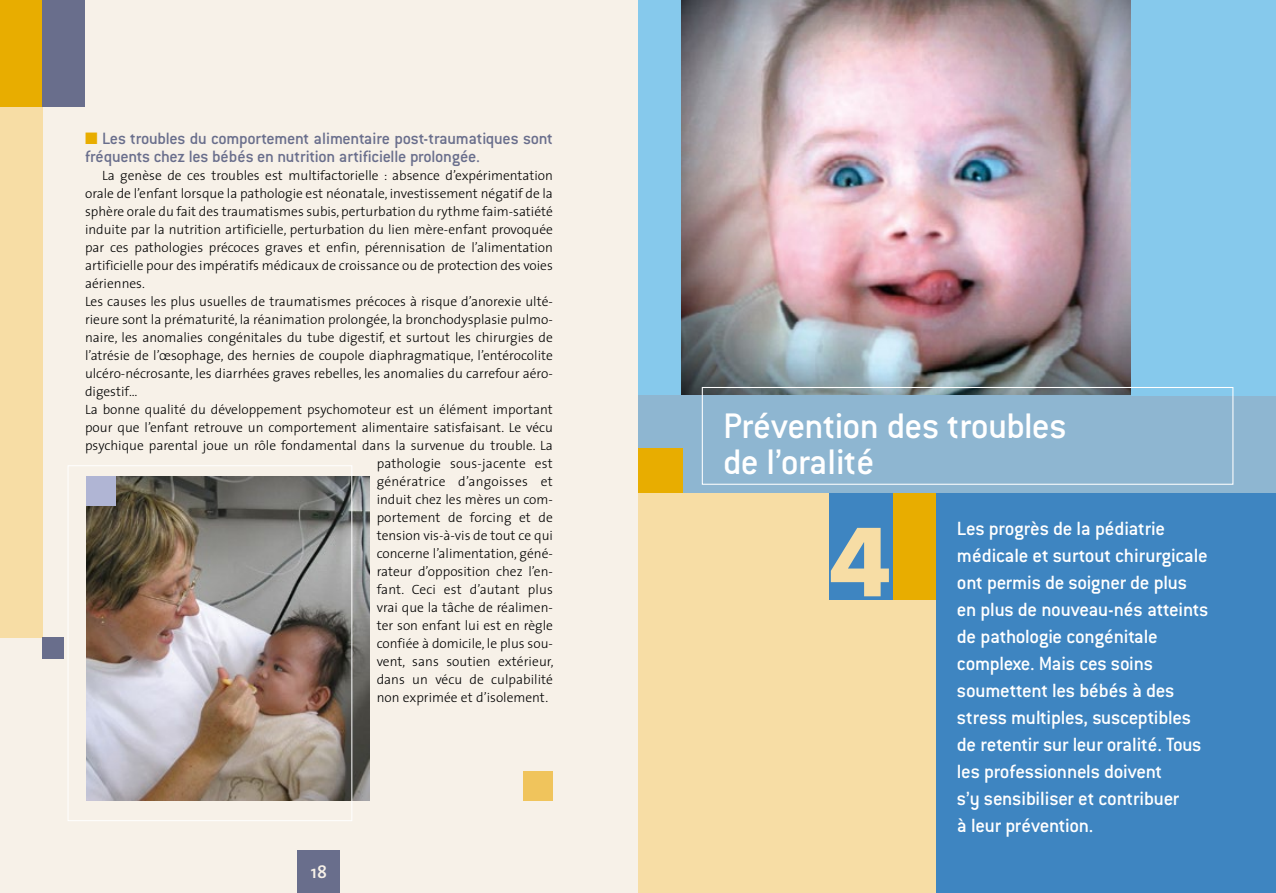
<style>
.page{position:relative;width:1276px;height:893px;background:#fff}
.page>*{position:absolute;margin:0;border:0;box-sizing:border-box;transform-origin:0 0}
.t1{font:700 90.75px "Futura";color:#f7dda5}
.t2{font:500 39px/36px "Conduit ITC";letter-spacing:-.015em;color:#fff}
.t3{font:500 21px/27px "Conduit ITC";letter-spacing:-.015em;color:#fff}
.t4{font:500 18px/18px "Conduit ITC";letter-spacing:-.015em;color:#696e8c}
.t5{font:600 18px "The Sans";color:#f7f1e8}
.t6{font:300 13.5px "The Sans";color:#000}
.t7{font:300 13.5px "The Sans";letter-spacing:.02em;color:#000}
.s1{color:#e8ad00}
</style>
<div class="page">
<div style="left:0;top:0;width:638px;height:893px;background:#f7f1e8"></div>
<div style="left:0;top:0;width:43px;height:638px;background:#f7dda5"></div>
<div style="left:0;top:0;width:43px;height:106px;background:#e8ad00"></div>
<div style="left:43px;top:638px;width:21px;height:21px;background:#696e8c"></div>
<div style="left:43px;top:0;width:42px;height:106px;background:#696e8c"></div>
<div style="left:298px;top:850px;width:42px;height:43px;background:#696e8c"></div>
<div style="left:935px;top:493px;width:341px;height:400px;background:#3e85c1"></div>
<img style="left:680px;top:0;width:451px;height:395px">
<div style="left:638px;top:0;width:42px;height:395px;background:#86c9ec"></div>
<div style="left:638px;top:493px;width:297px;height:400px;background:#f7dda5"></div>
<div style="left:638px;top:395px;width:638px;height:98px;background:#8eb6d1"></div>
<div style="left:638px;top:449px;width:44px;height:44px;background:#e8ad00"></div>
<div style="left:829px;top:493px;width:64px;height:107px;background:#3e85c1"></div>
<div style="left:893px;top:493px;width:42px;height:107px;background:#e8ad00"></div>
<div style="left:1131px;top:0;width:145px;height:395px;background:#86c9ec"></div>
<div style="left:702px;top:387px;width:531px;height:98px;border:1px solid #fff"></div>
<div style="left:523px;top:771px;width:29px;height:29px;background:#f0c45c"></div>
<img style="left:86px;top:476px;width:283px;height:324px">
<div style="left:86px;top:476px;width:30px;height:30px;background:#b0b5d4"></div>
<div style="left:68px;top:465px;width:284px;height:356px;border:1px solid #fff"></div>
<h3 class="t4" style="left:85px;top:129px;width:469px"><span class="s1">■</span> Les troubles du comportement alimentaire post-traumatiques sont fréquents chez les bébés en nutrition artificielle prolongée.</h3>
<p class="t6" style="left:102px;top:164px;width:452px">La genèse de ces troubles est multifactorielle : absence d’expérimentation</p>
<p class="t6" style="left:85px;top:182px;width:469px">orale de l’enfant lorsque la pathologie est néonatale, investissement négatif de la</p>
<p class="t6" style="left:85px;top:200px;width:469px">sphère orale du fait des traumatismes subis, perturbation du rythme faim-satiété</p>
<p class="t6" style="left:85px;top:218px;width:469px">induite par la nutrition artificielle, perturbation du lien mère-enfant provoquée</p>
<p class="t6" style="left:85px;top:236px;width:469px">par ces pathologies précoces graves et enfin, pérennisation de l’alimentation</p>
<p class="t6" style="left:85px;top:254px;width:469px">artificielle pour des impératifs médicaux de croissance ou de protection des voies</p>
<p class="t6" style="left:85px;top:272px;width:61px">aériennes.</p>
<p class="t6" style="left:85px;top:290px;width:469px">Les causes les plus usuelles de traumatismes précoces à risque d’anorexie ulté-</p>
<p class="t6" style="left:85px;top:308px;width:469px">rieure sont la prématurité, la réanimation prolongée, la bronchodysplasie pulmo-</p>
<p class="t6" style="left:85px;top:326px;width:469px">naire, les anomalies congénitales du tube digestif, et surtout les chirurgies de</p>
<p class="t6" style="left:85px;top:344px;width:469px">l’atrésie de l’œsophage, des hernies de coupole diaphragmatique, l’entérocolite</p>
<p class="t6" style="left:85px;top:362px;width:469px">ulcéro-nécrosante, les diarrhées graves rebelles, les anomalies du carrefour aéro-</p>
<p class="t6" style="left:85px;top:380px;width:54px">digestif…</p>
<p class="t6" style="left:85px;top:398px;width:469px">La bonne qualité du développement psychomoteur est un élément important</p>
<p class="t6" style="left:85px;top:416px;width:469px">pour que l’enfant retrouve un comportement alimentaire satisfaisant. Le vécu</p>
<p class="t6" style="left:85px;top:434px;width:469px">psychique parental joue un rôle fondamental dans la survenue du trouble. La</p>
<p class="t6" style="left:377px;top:452px;width:178px">pathologie sous-jacente est</p>
<p class="t7" style="left:377px;top:470px;width:177px">génératrice d’angoisses et</p>
<p class="t6" style="left:377px;top:488px;width:178px">induit chez les mères un com-</p>
<p class="t6" style="left:377px;top:506px;width:178px">portement de forcing et de</p>
<p class="t6" style="left:377px;top:524px;width:178px">tension vis-à-vis de tout ce qui</p>
<p class="t6" style="left:377px;top:542px;width:178px">concerne l’alimentation, géné-</p>
<p class="t6" style="left:377px;top:560px;width:178px">rateur d’opposition chez l’en-</p>
<p class="t6" style="left:377px;top:578px;width:178px">fant. Ceci est d’autant plus</p>
<p class="t6" style="left:377px;top:596px;width:178px">vrai que la tâche de réalimen-</p>
<p class="t6" style="left:377px;top:614px;width:178px">ter son enfant lui est en règle</p>
<p class="t6" style="left:377px;top:632px;width:178px">confiée à domicile, le plus sou-</p>
<p class="t6" style="left:377px;top:650px;width:178px">vent, sans soutien extérieur,</p>
<p class="t6" style="left:377px;top:668px;width:178px">dans un vécu de culpabilité</p>
<p class="t6" style="left:377px;top:686px;width:173px">non exprimée et d’isolement.</p>
<h3 class="t5" style="left:311px;top:857px;width:18px">18</h3>
<h2 class="t2" style="left:723px;top:408px;width:345px">Prévention des troubles de l’oralité</h2>
<h1 class="t1" style="left:829px;top:502px;width:64px">4</h1>
<p class="t3" style="left:957px;top:515px;width:253px">Les progrès de la pédiatrie médicale et surtout chirurgicale ont permis de soigner de plus en plus de nouveau-nés atteints de pathologie congénitale complexe. Mais ces soins soumettent les bébés à des stress multiples, susceptibles de retentir sur leur oralité. Tous les professionnels doivent<br>s’y sensibiliser et contribuer<br>à leur prévention.</p>
</div>
